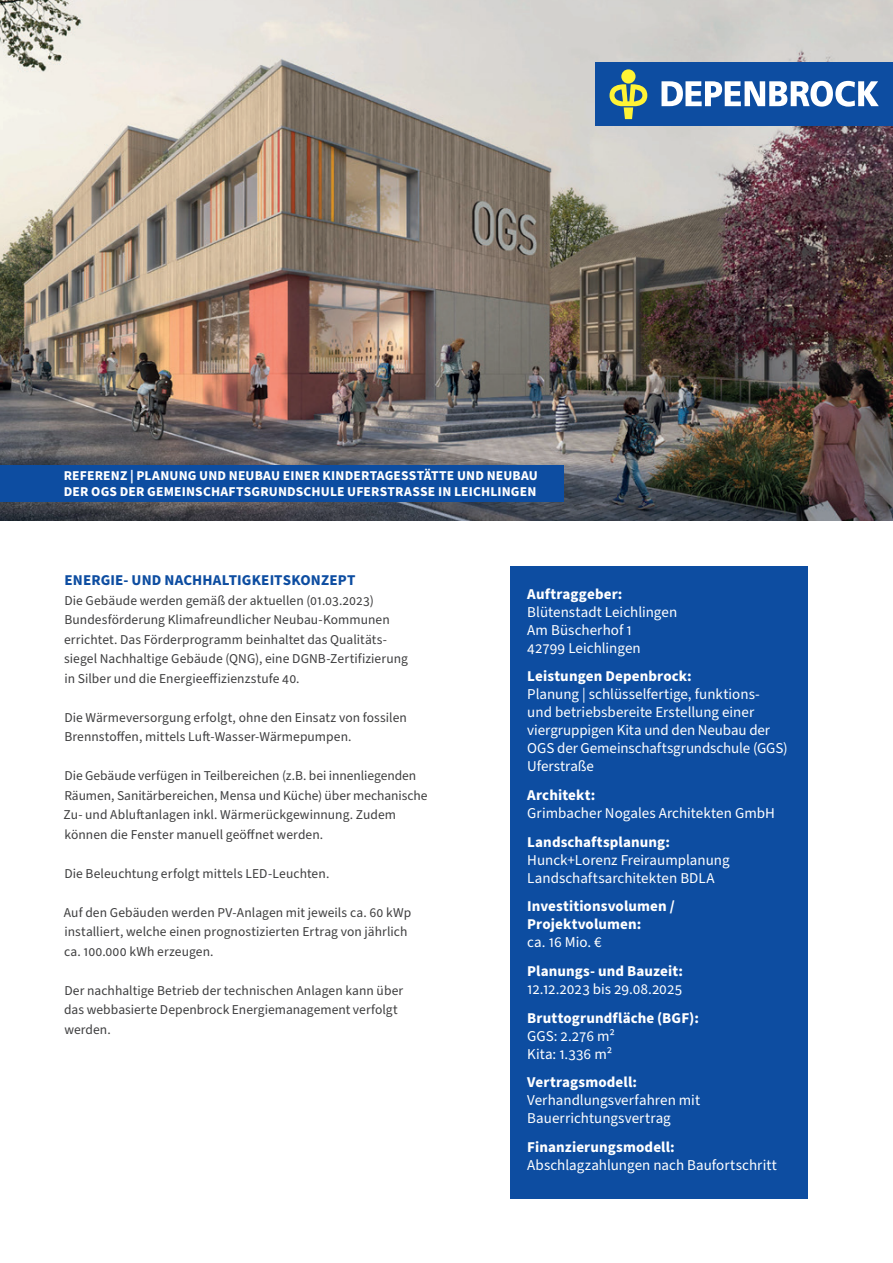
<style>
.page{position:relative;width:893px;height:1263px;background:#fff}
.page>*{position:absolute;margin:0;border:0;box-sizing:border-box;transform-origin:0 0}
.t1{font:15px/18px "Source Sans Pro";color:#fff}
.t2{font:700 15px/18px "Source Sans Pro";letter-spacing:.01em;color:#fff}
.t3{font:700 15px "Source Sans Pro";letter-spacing:.01em;color:#0d4da1}
.t4{font:13.5px/19.5px "Source Sans Pro";letter-spacing:.005em;color:#3e3e3f}
.t5{font:700 13.5px/16.2px "Source Sans Pro";letter-spacing:.015em;color:#fff}
</style>
<div class="page">
<img style="left:0;top:0;width:893px;height:521px">
<div style="left:0;top:465px;width:563px;height:37px;background:#0d4da1"></div>
<div style="left:595px;top:62px;width:298px;height:64px;background:#0d4da1"></div>
<svg style="left:661px;top:81px;width:218px;height:26px"></svg>
<div style="left:621px;top:69px;width:14px;height:15px;background:#fff335;border-radius:50%"></div>
<svg style="left:609px;top:84px;width:38px;height:35px"></svg>
<div style="left:510px;top:566px;width:298px;height:633px;background:#0d4da1"></div>
<p class="t5" style="left:64px;top:468px;width:476px">REFERENZ | PLANUNG UND NEUBAU EINER KINDERTAGESSTÄTTE UND NEUBAU<br>DER OGS DER GEMEINSCHAFTSGRUNDSCHULE UFERSTRASSE IN LEICHLINGEN</p>
<p class="t3" style="left:64px;top:570px;width:292px">ENERGIE- UND NACHHALTIGKEITSKONZEPT</p>
<p class="t4" style="left:64px;top:591px;width:345px">Die Gebäude werden gemäß der aktuellen (01.03.2023)<br>Bundesförderung Klimafreundlicher Neubau-Kommunen errichtet. Das Förderprogramm beinhaltet das Qualitäts&shy;siegel Nachhaltige Gebäude (QNG), eine DGNB-Zertifizierung in Silber und die Energieeffizienzstufe 40.</p>
<p class="t4" style="left:64px;top:708px;width:344px">Die Wärmeversorgung erfolgt, ohne den Einsatz von fossilen<br>Brennstoffen, mittels Luft-Wasser-Wärmepumpen.</p>
<p class="t4" style="left:63px;top:766px;width:366px">Die Gebäude verfügen in Teilbereichen (z.B. bei innenliegenden Räumen, Sanitärbereichen, Mensa und Küche) über mechanische Zu- und Abluftanlagen inkl. Wärmerückgewinnung. Zudem können die Fenster manuell geöffnet werden.</p>
<p class="t4" style="left:64px;top:864px;width:267px">Die Beleuchtung erfolgt mittels LED-Leuchten.</p>
<p class="t4" style="left:64px;top:903px;width:349px">Auf den Gebäuden werden PV-Anlagen mit jeweils ca. 60 kWp installiert, welche einen prognostizierten Ertrag von jährlich ca. 100.000 kWh erzeugen.</p>
<p class="t4" style="left:64px;top:981px;width:341px">Der nachhaltige Betrieb der technischen Anlagen kann über das webbasierte Depenbrock Energiemanagement verfolgt werden.</p>
<p class="t2" style="left:527px;top:585px;width:97px">Auftraggeber:</p>
<p class="t1" style="left:527px;top:603px;width:151px">Blütenstadt Leichlingen<br>Am Büscherhof 1<br>42799 Leichlingen</p>
<p class="t2" style="left:527px;top:668px;width:166px">Leistungen Depenbrock:</p>
<p class="t1" style="left:527px;top:686px;width:262px">Planung | schlüsselfertige, funktions&shy;und betriebsbereite Erstellung einer viergruppigen Kita und den Neubau der OGS der Gemeinschaftsgrundschule (GGS)<br>Uferstraße</p>
<p class="t2" style="left:527px;top:786px;width:70px">Architekt:</p>
<p class="t1" style="left:527px;top:804px;width:249px">Grimbacher Nogales Architekten GmbH</p>
<p class="t2" style="left:527px;top:833px;width:144px">Landschaftsplanung:</p>
<p class="t1" style="left:527px;top:851px;width:204px">Hunck+Lorenz Freiraumplanung<br>Landschaftsarchitekten BDLA</p>
<p class="t2" style="left:527px;top:898px;width:149px">Investitionsvolumen /<br>Projektvolumen:</p>
<p class="t1" style="left:527px;top:934px;width:76px">ca. 16 Mio. €</p>
<p class="t2" style="left:527px;top:962px;width:157px">Planungs- und Bauzeit:</p>
<p class="t1" style="left:527px;top:980px;width:156px">12.12.2023 bis 29.08.2025</p>
<p class="t2" style="left:527px;top:1009px;width:173px">Bruttogrundfläche (BGF):</p>
<p class="t1" style="left:527px;top:1027px;width:89px">GGS: 2.276 m²<br>Kita: 1.336 m²</p>
<p class="t2" style="left:527px;top:1073px;width:111px">Vertragsmodell:</p>
<p class="t1" style="left:527px;top:1092px;width:174px">Verhandlungsverfahren mit<br>Bauerrichtungsvertrag</p>
<p class="t2" style="left:527px;top:1138px;width:149px">Finanzierungsmodell:</p>
<p class="t1" style="left:527px;top:1156px;width:251px">Abschlagzahlungen nach Baufortschritt</p>
</div>
